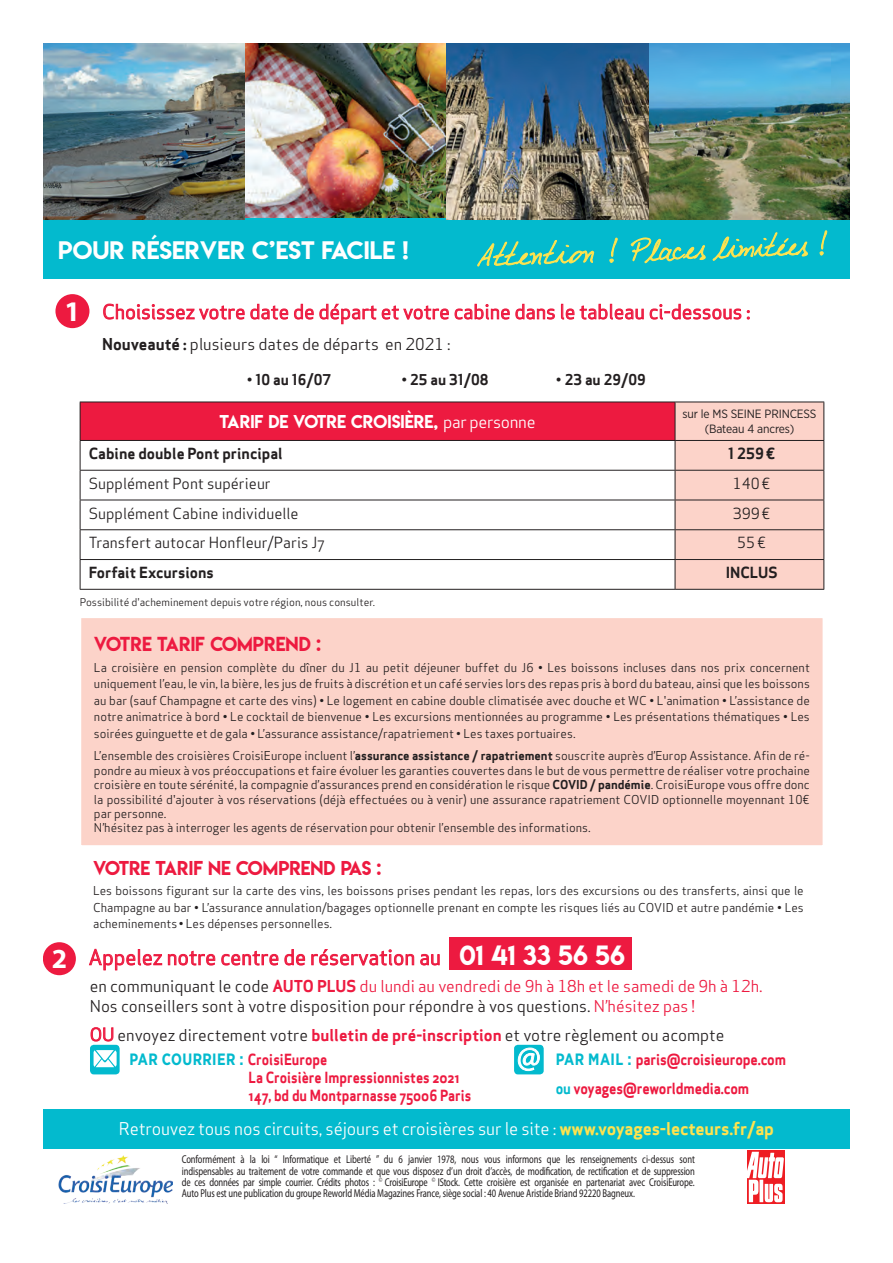
<style>
.page{position:relative;width:893px;height:1263px;background:#fff}
.page>*{position:absolute;margin:0;border:0;box-sizing:border-box;transform-origin:0 0}
.t1{font:22.5px "Lemon Milk";color:#fff;scale:1.04 1}
.t2{font:20.4px "Apex Sans Book ST";color:#ed1a40}
.t3{font:19.5px "Apex Sans Book ST";color:#ed1a40}
.t4{font:18px "Lemon Milk";color:#ed1a40}
.t5{font:17.85px "Lemon Milk";color:#ed1a40}
.t6{font:17.25px "Apex Sans Book ST";letter-spacing:-.01em;color:#fff}
.t7{font:16.5px "Lemon Milk";color:#fff}
.t8{font:700 16.35px "Gotham Narrow";letter-spacing:.025em;color:#03bace;scale:.92 1}
.t9{font:16.05px/20.2px "Apex Sans Book ST";color:#231f20}
.t10{font:16.05px "Apex Sans Book T";color:#231f20}
.t11{font:15px "Apex Sans Book ST";color:#231f20}
.t12{font:15px/18px "Apex Sans Bold ST";color:#ed1a40;scale:.9 1}
.t13{font:15px/28.7px "Apex Sans Bold ST";color:#ed1a40;scale:.92 1}
.t14{font:15px "Apex Sans Bold ST";color:#231f20}
.t15{font:15px "Apex Sans Book T";color:#231f20}
.t16{font:15px "Apex Sans Bold C";color:#231f20}
.t17{font:14.55px "Apex Sans Bold C";color:#231f20}
.t18{font:12px/16.5px "Apex Sans Book ST";color:#231f20;text-align:justify}
.t19{font:12px/14.4px "Apex Sans Book T";color:#231f20}
.t20{font:12px/14.4px "Gotham Narrow";letter-spacing:-.01em;color:#231f20;text-align:center}
.t21{font:semi-condensed 11.4px/11.4px "Myriad Pro";letter-spacing:-.01em;color:#231f20;text-align:justify;scale:.82 1}
.t22{font:10.5px "Apex Sans Book ST";color:#231f20}
.s1{font-family:"Myriad Pro";font-weight:700;font-size:28.5px;color:#fff}
.s2{font-family:"Apex Sans Bold ST"}
.s3{font-family:"Apex Sans Book ST"}
.s4{font-family:"Apex Sans Book T"}
.s5{font-family:"Myriad Pro";font-weight:700;font-size:27.6px;color:#fff}
.s6{font-family:"Lemon Milk";font-size:24.75px;color:#fff}
.s7{font-family:"Apex Sans Bold ST";color:#ed1a40}
.s8{color:#ed1a40}
.s9{font-family:"Apex Sans Book T";color:#ed1a40}
.s10{font-size:17.4px;color:#ed1a40}
.s11{font-family:"Gotham Narrow";font-weight:700;font-size:16.35px;color:#03bace}
.s12{color:#03bace}
.s13{font-family:"Apex Sans Bold ST";font-weight:400;font-size:15px;color:#ed1a40}
.s14{font-family:"Apex Sans Bold ST";color:#ffe34f}
</style>
<div class="page">
<div style="left:43px;top:43px;width:807px;height:236px;background:#03bace"></div>
<img style="left:446px;top:43px;width:404px;height:176px">
<img style="left:244px;top:43px;width:202px;height:174px">
<img style="left:43px;top:43px;width:201px;height:176px">
<svg style="left:477px;top:230px;width:350px;height:37px"></svg>
<img style="left:58px;top:1156px;width:114px;height:47px">
<svg style="left:747px;top:1150px;width:38px;height:53px"></svg>
<svg style="left:747px;top:1152px;width:37px;height:50px"></svg>
<div style="left:0;top:1109px;width:893px;height:39px;background:#03bace"></div>
<div style="left:449px;top:937px;width:182px;height:33px;background:#ed1a40"></div>
<svg style="left:89px;top:949px;width:73px;height:21px"></svg>
<svg style="left:168px;top:951px;width:47px;height:14px"></svg>
<svg style="left:221px;top:951px;width:57px;height:14px"></svg>
<svg style="left:284px;top:949px;width:21px;height:16px"></svg>
<svg style="left:311px;top:949px;width:103px;height:16px"></svg>
<svg style="left:420px;top:954px;width:20px;height:11px"></svg>
<div style="left:43px;top:942px;width:33px;height:33px;background:#ed1a40;border-radius:50%"></div>
<svg style="left:91px;top:1027px;width:22px;height:14px"></svg>
<div style="left:514px;top:1045px;width:30px;height:29px;background:#03bace;border-radius:4px"></div>
<svg style="left:518px;top:1047px;width:22px;height:24px"></svg>
<div style="left:90px;top:1045px;width:30px;height:29px;background:#03bace;border-radius:4px"></div>
<svg style="left:94px;top:1050px;width:23px;height:17px"></svg>
<div style="left:80px;top:617px;width:743px;height:229px;background:#fcd3c9"></div>
<div style="left:80px;top:617px;width:744px;height:230px;border:2px solid #fff"></div>
<svg style="left:103px;top:304px;width:185px;height:16px"></svg>
<svg style="left:294px;top:304px;width:82px;height:20px"></svg>
<svg style="left:382px;top:305px;width:67px;height:15px"></svg>
<svg style="left:455px;top:304px;width:100px;height:16px"></svg>
<svg style="left:561px;top:304px;width:13px;height:16px"></svg>
<svg style="left:580px;top:304px;width:64px;height:16px"></svg>
<svg style="left:650px;top:304px;width:91px;height:16px"></svg>
<svg style="left:747px;top:310px;width:3px;height:9px"></svg>
<div style="left:55px;top:294px;width:34px;height:34px;background:#ed1a40;border-radius:50%"></div>
<div style="left:80px;top:402px;width:595px;height:38px;background:#ed1a40"></div>
<hr style="left:80px;top:402px;width:595px;height:1px;background:#231f20">
<hr style="left:80px;top:402px;width:1px;height:38px;background:#231f20">
<hr style="left:80px;top:440px;width:595px;height:1px;background:#231f20">
<hr style="left:80px;top:470px;width:595px;height:1px;background:#231f20">
<hr style="left:80px;top:500px;width:595px;height:1px;background:#231f20">
<hr style="left:80px;top:529px;width:595px;height:1px;background:#231f20">
<hr style="left:80px;top:559px;width:595px;height:1px;background:#231f20">
<svg style="left:80px;top:441px;width:1px;height:148px"></svg>
<div style="left:675px;top:402px;width:149px;height:187px;background:#fcd3c9"></div>
<hr style="left:80px;top:589px;width:595px;height:1px;background:#231f20">
<hr style="left:675px;top:589px;width:149px;height:1px;background:#231f20">
<div style="left:850px;top:0;width:43px;height:1263px;background:#fff"></div>
<div style="left:0;top:0;width:43px;height:1263px;background:#fff"></div>
<h1 class="t1" style="left:58px;top:234px;width:339px">POUR RÉSERVER C’EST FACILE !</h1>
<h3 class="t3" style="left:65px;top:299px;width:687px"><span class="s1">1</span> Choisissez votre date de départ et votre cabine dans le tableau ci-dessous :</h3>
<h3 class="t10" style="left:102px;top:334px;width:350px"><span class="s2">Nouveauté :</span> plusieurs dates de départs en 2021 :</h3>
<p class="t17" style="left:247px;top:370px;width:86px"><span class="s3">•</span> 10 <span class="s2">au</span> 16/07</p>
<p class="t17" style="left:401px;top:370px;width:89px"><span class="s3">•</span> 25 <span class="s2">au</span> 31/08</p>
<p class="t17" style="left:556px;top:370px;width:91px"><span class="s3">•</span> 23 <span class="s2">au</span> 29/09</p>
<h3 class="t7" style="left:220px;top:409px;width:318px">TARIF DE VOTRE CROISIÈRE, <span class="s3">par personne</span></h3>
<p class="t20" style="left:682px;top:407px;width:136px">sur le MS SEINE PRINCESS (Bateau 4 ancres)</p>
<p class="t14" style="left:89px;top:444px;width:195px">Cabine double Pont principal</p>
<p class="t16" style="left:728px;top:444px;width:48px">1 259€</p>
<p class="t11" style="left:89px;top:474px;width:184px">Supplément Pont supérieur</p>
<p class="t15" style="left:733px;top:474px;width:39px">140€</p>
<p class="t11" style="left:89px;top:503px;width:211px">Supplément Cabine individuelle</p>
<p class="t15" style="left:733px;top:503px;width:39px">399€</p>
<p class="t11" style="left:89px;top:533px;width:237px">Transfert autocar Honfleur/Paris J7</p>
<p class="t15" style="left:737px;top:533px;width:30px">55€</p>
<p class="t14" style="left:89px;top:563px;width:127px">Forfait Excursions</p>
<p class="t14" style="left:726px;top:563px;width:53px">INCLUS</p>
<p class="t22" style="left:80px;top:596px;width:297px">Possibilité d'acheminement depuis votre région, nous consulter.</p>
<h3 class="t4" style="left:94px;top:631px;width:229px">VOTRE TARIF COMPREND :</h3>
<p class="t18" style="left:94px;top:659px;width:717px">La croisière en pension complète du dîner du J<span class="s4">1</span> au petit déjeuner buffet du J6 • Les boissons incluses dans nos prix concernent uniquement l’eau, le vin, la bière, les jus de fruits à discrétion et un café servies lors des repas pris à bord du bateau, ainsi que les boissons au bar (sauf Champagne et carte des vins) • Le logement en cabine double climatisée avec douche et WC • L'animation • L’assistance de notre animatrice à bord • Le cocktail de bienvenue • Les excursions mentionnées au programme • Les présentations thématiques • Les soirées guinguette et de gala • L’assurance assistance/rapatriement • Les taxes portuaires.</p>
<p class="t19" style="left:94px;top:749px;width:717px">L’ensemble des croisières CroisiEurope incluent l’<span class="s2">assurance assistance / rapatriement</span> souscrite auprès d’Europ Assistance. Afin de ré&shy;pondre au mieux à vos préoccupations et faire évoluer les garanties couvertes dans le but de vous permettre de réaliser votre prochaine croisière en toute sérénité, la compagnie d’assurances prend en considération le risque <span class="s2">COVID / pandémie</span>. CroisiEurope vous offre donc la possibilité d'ajouter à vos réservations (déjà effectuées ou à venir) une assurance rapatriement COVID optionnelle moyennant 10€ par personne.<br>N’hésitez pas à interroger les agents de réservation pour obtenir l’ensemble des informations.</p>
<h3 class="t5" style="left:93px;top:855px;width:290px">VOTRE TARIF NE COMPREND PAS :</h3>
<p class="t18" style="left:93px;top:883px;width:712px">Les boissons figurant sur la carte des vins, les boissons prises pendant les repas, lors des excursions ou des transferts, ainsi que le Champagne au bar • L’assurance annulation/bagages optionnelle prenant en compte les risques liés au COVID et autre pandémie • Les acheminements• Les dépenses personnelles.</p>
<h2 class="t2" style="left:52px;top:944px;width:575px"><span class="s5">2</span> Appelez notre centre de réservation au <span class="s6">01 41 33 56 56</span></h2>
<h3 class="t9" style="left:90px;top:976px;width:674px">en communiquant le <span class="s4">code</span> <span class="s7">AUTO PLUS</span> <span class="s8">du lundi au vendredi de</span> <span class="s9">9</span><span class="s8">h à</span> <span class="s9">18</span><span class="s8">h et le samedi de</span> <span class="s9">9</span><span class="s8">h à</span> <span class="s9">12</span><span class="s8">h.<br></span>Nos conseillers sont à votre disposition pour répondre à vos questions. <span class="s8">N’hésitez pas !</span></h3>
<h3 class="t9" style="left:90px;top:1025px;width:636px"><span class="s10">OU</span> envoyez directement votre <span class="s7">bulletin de pré-inscription</span> et votre règlement ou acompte</h3>
<p class="t13" style="left:556px;top:1045px;width:252px"><span class="s11">PAR MAIL :</span> paris@croisieurope.com <span class="s12">ou</span> voyages@reworldmedia.com</p>
<h3 class="t8" style="left:130px;top:1048px;width:216px">PAR COURRIER : <span class="s13">CroisiEurope</span></h3>
<p class="t12" style="left:249px;top:1068px;width:249px">La Croisière Impressionnistes 2021<br>147, bd du Montparnasse 75006 Paris</p>
<h3 class="t6" style="left:119px;top:1118px;width:657px">Retrouvez tous nos circuits, séjours et croisières sur le site : <span class="s14">www.voyages-lecteurs.fr/ap</span></h3>
<p class="t21" style="left:182px;top:1154px;width:627px">Conformément à la loi “ Informatique et Liberté ” du 6 janvier 1978, nous vous informons que les renseignements ci-dessus sont indispensables au traitement de votre commande et que vous disposez d’un droit d’accès, de modification, de rectification et de suppression de ces données par simple courrier. Crédits photos : <sup>©</sup> CroisiEurope <sup>©</sup> IStock. Cette croisière est organisée en partenariat avec CroisiEurope.<br>Auto Plus est une publication du groupe Reworld Média Magazines France, siège social : 40 Avenue Aristide Briand 92220 Bagneux.</p>
</div>
